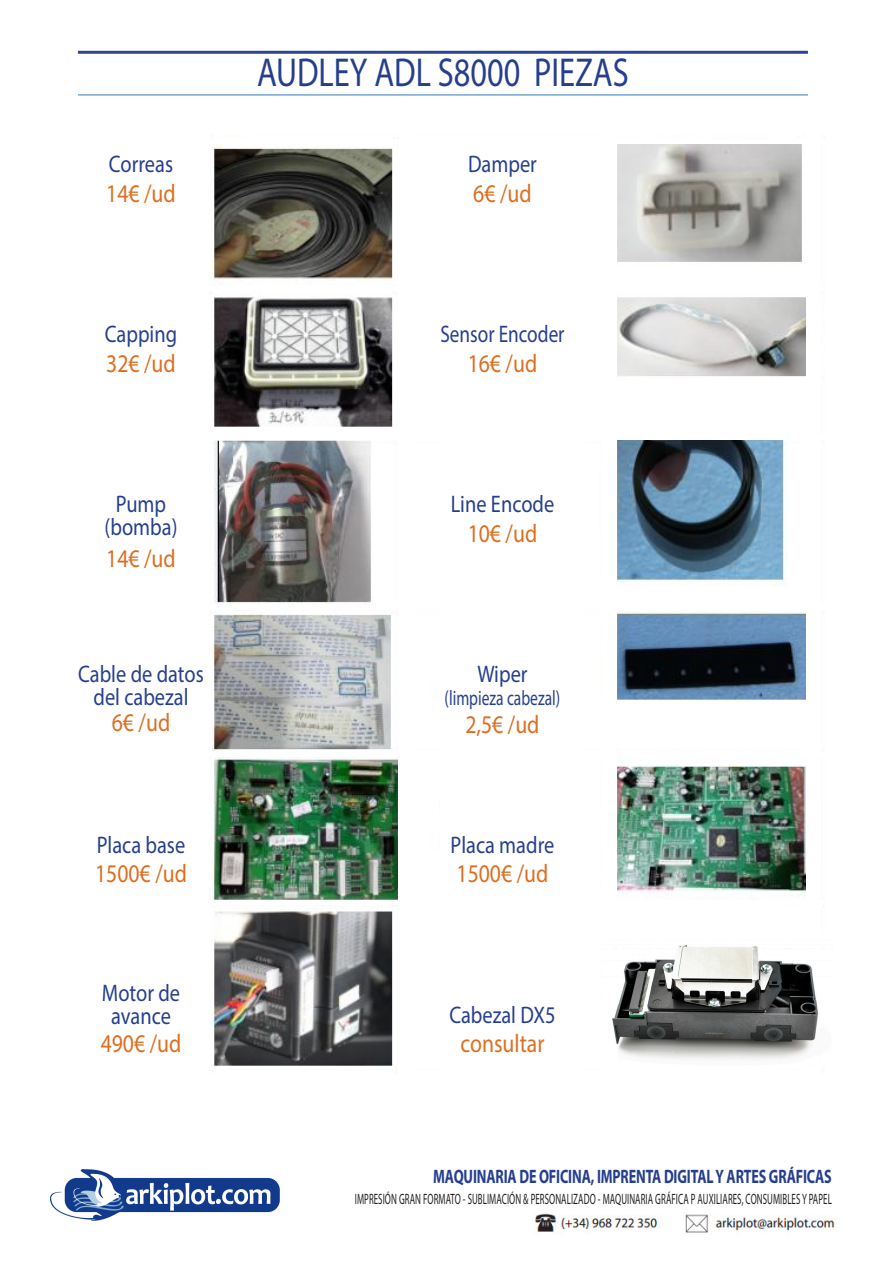
<style>
.page{position:relative;width:893px;height:1263px;background:#fff}
.page>*{position:absolute;margin:0;border:0;box-sizing:border-box;transform-origin:0 0}
.tituloSección{font:40.5px "Myriad Pro";color:#253f8e;scale:.8 1}
.subtituloproducto_3{font:25.5px "Myriad Pro";color:#dd6e1f;scale:.85 1}
.subtituloproducto_3-2{font:24px/22.5px "Myriad Pro";color:#253f8e;text-align:center;scale:.85 1}
.subtituloproducto_3-3{font:24px "Myriad Pro";color:#253f8e;scale:.8 1}
.subtituloproducto_3-4{font:21px "Myriad Pro";color:#253f8e;scale:.74 1}
.t1{font:700 19.5px "Myriad Pro";letter-spacing:-.01em;color:#253f8e;scale:.72 1}
.t2{font:15px "Myriad Pro";letter-spacing:.01em;color:#231f20;scale:.59 1}
</style>
<div class="page">
<img style="left:209px;top:135px;width:615px;height:938px">
<div style="left:398px;top:128px;width:15px;height:961px;background:#fff"></div>
<div style="left:602px;top:128px;width:15px;height:961px;background:#fff"></div>
<div style="left:806px;top:128px;width:15px;height:961px;background:#fff"></div>
<hr style="left:70px;top:140px;width:776px;height:4px;background:#fff">
<div style="left:70px;top:286px;width:776px;height:5px;background:#fff"></div>
<div style="left:70px;top:435px;width:776px;height:5px;background:#fff"></div>
<div style="left:70px;top:605px;width:776px;height:5px;background:#fff"></div>
<hr style="left:70px;top:752px;width:776px;height:4px;background:#fff">
<hr style="left:70px;top:901px;width:776px;height:4px;background:#fff">
<div style="left:440px;top:143px;width:142px;height:929px;background:#fff"></div>
<div style="left:616px;top:900px;width:162px;height:177px;background:#fff"></div>
<img style="left:534px;top:1213px;width:301px;height:22px">
<img style="left:50px;top:1170px;width:230px;height:50px">
<hr style="left:78px;top:51px;width:730px;height:3px;background:#2b439b">
<hr style="left:78px;top:94px;width:730px;height:2px;background:#72a7d0">
<img style="left:612px;top:933px;width:212px;height:135px">
<p class="tituloSección" style="left:257px;top:47px;width:466px">AUDLEY ADL S8000 PIEZAS</p>
<p class="subtituloproducto_3-2" style="left:109px;top:152px;width:77px">Correas</p>
<p class="subtituloproducto_3-2" style="left:468px;top:152px;width:83px">Damper</p>
<p class="subtituloproducto_3" style="left:106px;top:177px;width:83px">14€ /ud</p>
<p class="subtituloproducto_3" style="left:473px;top:177px;width:70px">6€ /ud</p>
<p class="subtituloproducto_3-2" style="left:105px;top:323px;width:86px">Capping</p>
<p class="subtituloproducto_3-3" style="left:440px;top:319px;width:157px">Sensor Encoder</p>
<p class="subtituloproducto_3" style="left:106px;top:347px;width:83px">32€ /ud</p>
<p class="subtituloproducto_3" style="left:468px;top:347px;width:83px">16€ /ud</p>
<p class="subtituloproducto_3-2" style="left:105px;top:493px;width:87px">Pump (bomba)</p>
<p class="subtituloproducto_3-2" style="left:451px;top:493px;width:123px">Line Encode</p>
<p class="subtituloproducto_3" style="left:468px;top:517px;width:83px">10€ /ud</p>
<p class="subtituloproducto_3" style="left:106px;top:543px;width:83px">14€ /ud</p>
<p class="subtituloproducto_3-2" style="left:78px;top:663px;width:149px">Cable de datos del cabezal</p>
<p class="subtituloproducto_3-2" style="left:477px;top:663px;width:61px">Wiper</p>
<p class="subtituloproducto_3-4" style="left:445px;top:685px;width:158px">(limpieza cabezal)</p>
<p class="subtituloproducto_3" style="left:112px;top:707px;width:70px">6€ /ud</p>
<p class="subtituloproducto_3" style="left:465px;top:709px;width:89px">2,5€ /ud</p>
<p class="subtituloproducto_3-2" style="left:97px;top:833px;width:106px">Placa base</p>
<p class="subtituloproducto_3-2" style="left:451px;top:833px;width:124px">Placa madre</p>
<p class="subtituloproducto_3" style="left:95px;top:858px;width:109px">1500€ /ud</p>
<p class="subtituloproducto_3" style="left:457px;top:858px;width:109px">1500€ /ud</p>
<p class="subtituloproducto_3-2" style="left:102px;top:982px;width:94px">Motor de avance</p>
<p class="subtituloproducto_3-2" style="left:449px;top:1003px;width:126px">Cabezal DX5</p>
<p class="subtituloproducto_3" style="left:101px;top:1028px;width:96px">490€ /ud</p>
<p class="subtituloproducto_3" style="left:461px;top:1028px;width:100px">consultar</p>
<p class="t1" style="left:433px;top:1164px;width:555px">MAQUINARIA DE OFICINA, IMPRENTA DIGITAL Y ARTES GRÁFICAS</p>
<p class="t2" style="left:355px;top:1190px;width:810px">IMPRESIÓN GRAN FORMATO - SUBLIMACIÓN &amp; PERSONALIZADO - MAQUINARIA GRÁFICA P AUXILIARES, CONSUMIBLES Y PAPEL</p>
</div>
